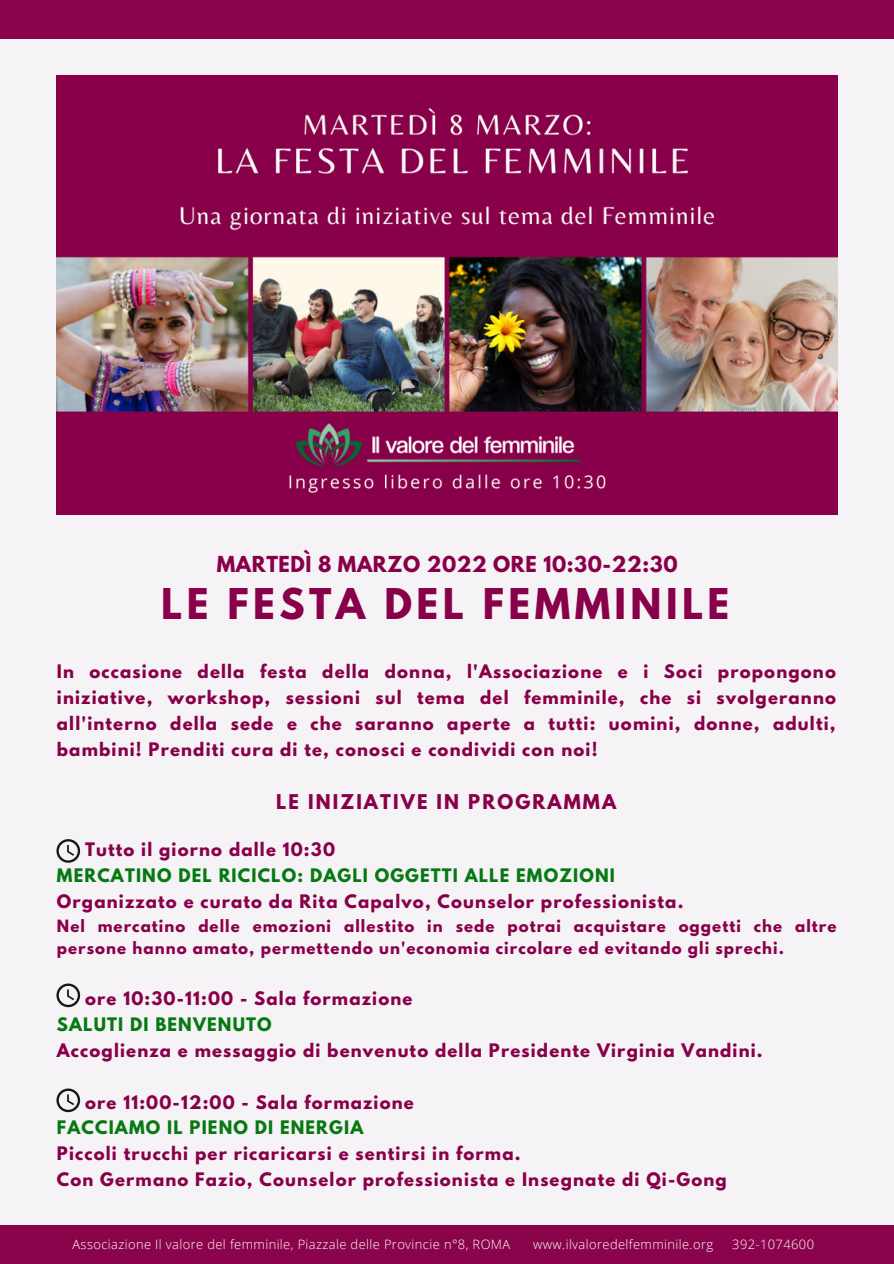
<style>
.page{position:relative;width:894px;height:1264px;background:#fff}
.page>*{position:absolute;margin:0;border:0;box-sizing:border-box;transform-origin:0 0}
.t1{font:700 37.5px "League Spartan";letter-spacing:.115em;color:#89004a}
.t2{font:700 19.5px "League Spartan";letter-spacing:.03em;color:#89004a}
.t3{font:700 18px "League Spartan";letter-spacing:.115em;color:#89004a}
.t4{font:700 16.5px/26px "League Spartan";letter-spacing:.07em;color:#89004a;text-align:justify}
.t5{font:700 16.5px "League Spartan";letter-spacing:.07em;color:#067912}
.t6{font:700 15px/22.5px "League Spartan";letter-spacing:.07em;color:#89004a}
.t7{font:300 12.9px "Open Sans";letter-spacing:.03em;color:#fff}
</style>
<div class="page">
<div style="left:0;top:0;width:893px;height:1263px;background:#f5f3f5"></div>
<div style="left:0;top:1224px;width:893px;height:39px;background:#8a044b"></div>
<div style="left:0;top:0;width:893px;height:39px;background:#8a044b"></div>
<img style="left:57px;top:75px;width:780px;height:439px">
<svg style="left:56px;top:839px;width:24px;height:23px"></svg>
<svg style="left:56px;top:983px;width:24px;height:24px"></svg>
<svg style="left:56px;top:1088px;width:24px;height:24px"></svg>
<p class="t2" style="left:217px;top:554px;width:462px">MARTEDÌ 8 MARZO 2022 ORE 10:30-22:30</p>
<p class="t1" style="left:161px;top:585px;width:569px">LE FESTA DEL FEMMINILE</p>
<p class="t4" style="left:57px;top:660px;width:780px">In occasione della festa della donna, l'Associazione e i Soci propongono iniziative, workshop, sessioni sul tema del femminile, che si svolgeranno all'interno della sede e che saranno aperte a tutti: uomini, donne, adulti, bambini! Prenditi cura di te, conosci e condividi con noi!</p>
<p class="t3" style="left:276px;top:792px;width:341px">LE INIZIATIVE IN PROGRAMMA</p>
<p class="t4" style="left:85px;top:838px;width:251px">Tutto il giorno dalle 10:30</p>
<p class="t5" style="left:57px;top:867px;width:559px">MERCATINO DEL RICICLO: DAGLI OGGETTI ALLE EMOZIONI</p>
<p class="t4" style="left:57px;top:890px;width:628px">Organizzato e curato da Rita Capalvo, Counselor professionista.</p>
<p class="t6" style="left:57px;top:916px;width:780px">Nel mercatino delle emozioni allestito in sede potrai acquistare oggetti che altre persone hanno amato, permettendo un'economia circolare ed evitando gli sprechi.</p>
<p class="t4" style="left:85px;top:987px;width:328px">ore 10:30-11:00 - Sala formazione</p>
<p class="t5" style="left:57px;top:1015px;width:216px">SALUTI DI BENVENUTO</p>
<p class="t4" style="left:57px;top:1039px;width:707px">Accoglienza e messaggio di benvenuto della Presidente Virginia Vandini.</p>
<p class="t4" style="left:85px;top:1090px;width:330px">ore 11:00-12:00 - Sala formazione</p>
<p class="t5" style="left:57px;top:1119px;width:308px">FACCIAMO IL PIENO DI ENERGIA</p>
<p class="t4" style="left:57px;top:1142px;width:465px">Piccoli trucchi per ricaricarsi e sentirsi in forma.</p>
<p class="t4" style="left:57px;top:1168px;width:671px">Con Germano Fazio, Counselor professionista e Insegnate di Qi-Gong</p>
<p class="t7" style="left:72px;top:1235px;width:439px">Associazione Il valore del femminile, Piazzale delle Provincie n°8, ROMA</p>
<p class="t7" style="left:533px;top:1235px;width:181px">www.ilvaloredelfemminile.org</p>
<p class="t7" style="left:732px;top:1235px;width:83px">392-1074600</p>
</div>
